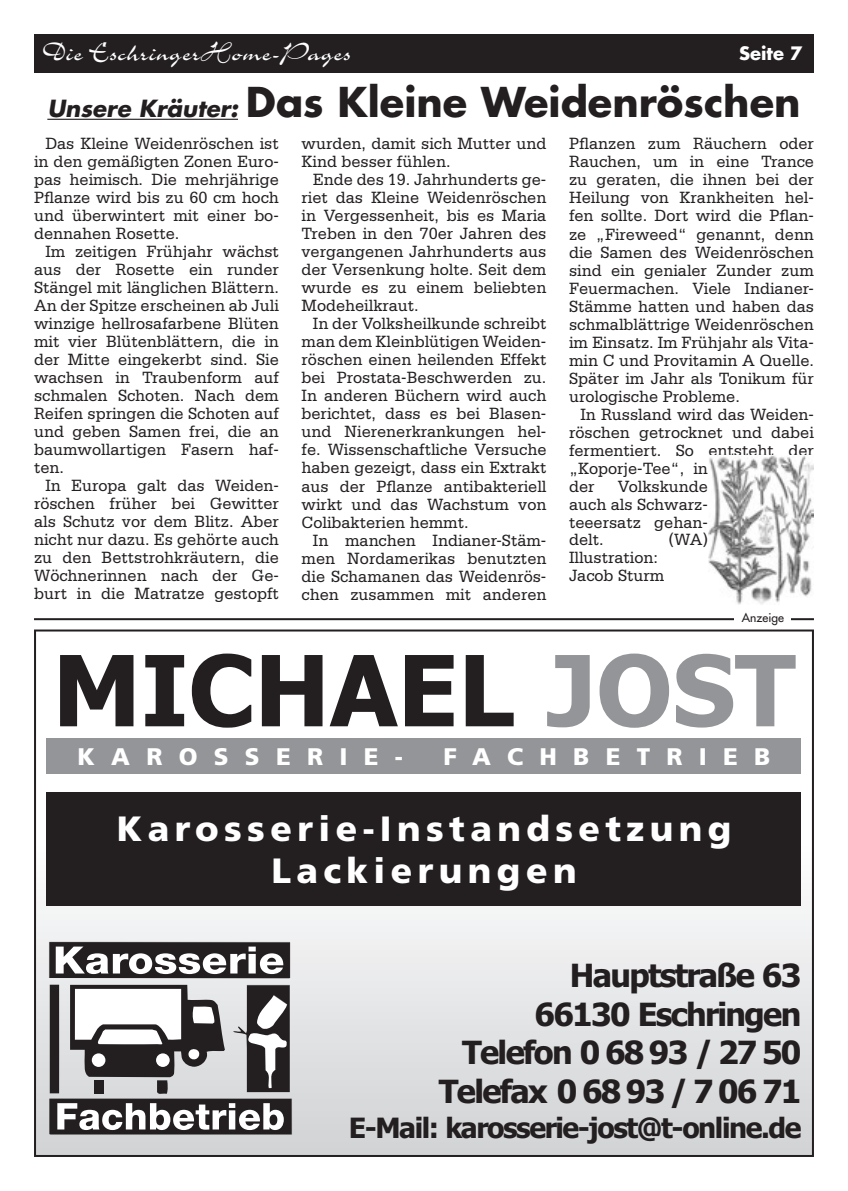
<style>
.page{position:relative;width:848px;height:1191px;background:#fff}
.page>*{position:absolute;margin:0;border:0;box-sizing:border-box;transform-origin:0 0}
.t1{font:700 98px "Tahoma";color:#231f20}
.Zwischenüberschrift{font:700 40px "Futura LT";color:#231f20}
.t2{font:900 35px/42.2px "Frutiger LT";letter-spacing:.155em;color:#fff;text-align:center}
.t3{font:700 32px/38.4px "Tahoma";letter-spacing:-.05em;color:#231f20;text-align:right}
.t4{font:29px "Charme LT";color:#fff}
.t5{font:700 28px "Tahoma";letter-spacing:-.05em;color:#231f20}
.t6{font:900 24px "Frutiger LT";letter-spacing:.675em;color:#fff}
.t7{font:700 18px "Futura LT";color:#fff}
.Grundtext{font:17.2px/18px "Serifa LT";color:#231f20;text-align:justify;scale:.95 1}
.t8{font:12px "Futura LT";color:#231f20}
.s1{font-style:italic;font-size:23px}
.s2{color:#939598}
</style>
<div class="page">
<div style="left:34px;top:34px;width:780px;height:38px;background:#231f20"></div>
<svg style="left:34px;top:629px;width:780px;height:528px"></svg>
<svg style="left:49px;top:942px;width:241px;height:36px"></svg>
<svg style="left:49px;top:984px;width:243px;height:150px"></svg>
<div style="left:47px;top:791px;width:754px;height:114px;background:#231f20"></div>
<div style="left:47px;top:738px;width:754px;height:36px;background:#939598"></div>
<hr style="left:34px;top:618px;width:780px;height:2px;background:#231f20">
<div style="left:734px;top:612px;width:57px;height:14px;background:#fff"></div>
<hr style="left:47px;top:119px;width:191px;height:1px;background:#231f20">
<img style="left:708px;top:455px;width:106px;height:149px">
<p class="t4" style="left:43px;top:38px;width:310px">Die EschringerHome-Pages</p>
<p class="t7" style="left:739px;top:42px;width:65px">Seite 7</p>
<p class="Zwischenüberschrift" style="left:47px;top:75px;width:754px"><span class="s1">Unsere Kräuter:</span> Das Kleine Weidenröschen</p>
<p class="Grundtext" style="left:34px;top:135px;width:259px;text-indent:11px">Das Kleine Weidenröschen ist in den gemäßigten Zonen Euro&shy;pas heimisch. Die mehrjährige Pflanze wird bis zu 60 cm hoch und überwintert mit einer bo&shy;dennahen Rosette.</p>
<p class="Grundtext" style="left:34px;top:243px;width:259px;text-indent:11px">Im zeitigen Frühjahr wächst aus der Rosette ein runder Stängel mit länglichen Blättern.<br>An der Spitze erscheinen ab Juli winzige hellrosafarbene Blüten mit vier Blütenblättern, die in der Mitte eingekerbt sind. Sie wachsen in Traubenform auf schmalen Schoten. Nach dem Reifen springen die Schoten auf und geben Samen frei, die an baumwollartigen Fasern haf&shy;ten.</p>
<p class="Grundtext" style="left:34px;top:477px;width:259px;text-indent:11px">In Europa galt das Weiden&shy;röschen früher bei Gewitter als Schutz vor dem Blitz. Aber nicht nur dazu. Es gehörte auch zu den Bettstrohkräutern, die Wöchnerinnen nach der Ge&shy;burt in die Matratze gestopft</p>
<p class="Grundtext" style="left:301px;top:135px;width:259px">wurden, damit sich Mutter und<br>Kind besser fühlen.</p>
<p class="Grundtext" style="left:301px;top:171px;width:259px;text-indent:11px">Ende des 19. Jahrhunderts ge&shy;riet das Kleine Weidenröschen in Vergessenheit, bis es Maria Treben in den 70er Jahren des vergangenen Jahrhunderts aus der Versenkung holte. Seit dem wurde es zu einem beliebten Modeheilkraut.</p>
<p class="Grundtext" style="left:301px;top:315px;width:259px;text-indent:11px">In der Volksheilkunde schreibt man dem Kleinblütigen Weiden&shy;röschen einen heilenden Effekt bei Prostata-Beschwerden zu.<br>In anderen Büchern wird auch berichtet, dass es bei Blasen&shy;und Nierenerkrankungen hel&shy;fe. Wissenschaftliche Versuche haben gezeigt, dass ein Extrakt aus der Pflanze antibakteriell wirkt und das Wachstum von Colibakterien hemmt.</p>
<p class="Grundtext" style="left:301px;top:531px;width:259px;text-indent:11px">In manchen Indianer-Stäm&shy;men Nordamerikas benutzten die Schamanen das Weidenrös&shy;chen zusammen mit anderen</p>
<p class="Grundtext" style="left:569px;top:135px;width:259px">Pflanzen zum Räuchern oder Rauchen, um in eine Trance zu geraten, die ihnen bei der Heilung von Krankheiten hel&shy;fen sollte. Dort wird die Pflan&shy;ze „Fireweed“ genannt, denn die Samen des Weidenröschen sind ein genialer Zunder zum Feuermachen. Viele Indianer-Stämme hatten und haben das schmalblättrige Weidenröschen im Einsatz. Im Frühjahr als Vita&shy;min C und Provitamin A Quelle.<br>Später im Jahr als Tonikum für urologische Probleme.</p>
<p class="Grundtext" style="left:569px;top:405px;width:259px;text-align:left;text-indent:11px">In Russland wird das Weiden&shy;röschen getrocknet und dabei fermentiert. So entsteht der „Koporje-Tee“, in<br>der</p>
<p class="Grundtext" style="left:569px;top:477px;width:148px;text-indent:49px">Volkskunde auch als Schwarz&shy;teeersatz gehan&shy;delt.</p>
<p class="Grundtext" style="left:668px;top:531px;width:43px">(WA)</p>
<p class="Grundtext" style="left:569px;top:549px;width:95px">Illustration:</p>
<p class="Grundtext" style="left:569px;top:567px;width:102px">Jacob Sturm</p>
<p class="t8" style="left:741px;top:610px;width:44px">Anzeige</p>
<p class="t1" style="left:53px;top:651px;width:744px">MICHAEL <span class="s2">JOST</span></p>
<p class="t6" style="left:77px;top:742px;width:327px">KAROSSERIE-</p>
<p class="t6" style="left:443px;top:742px;width:328px">FACHBETRIEB</p>
<p class="t2" style="left:117px;top:807px;width:616px">Karosserie-Instandsetzung<br>Lackierungen</p>
<p class="t3" style="left:439px;top:959px;width:364px">Hauptstraße 63<br>66130 Eschringen<br>Telefon 0 68 93 / 27 50<br>Telefax 0 68 93 / 7 06 71</p>
<p class="t5" style="left:349px;top:1116px;width:454px">E-Mail: karosserie-jost@t-online.de</p>
</div>
